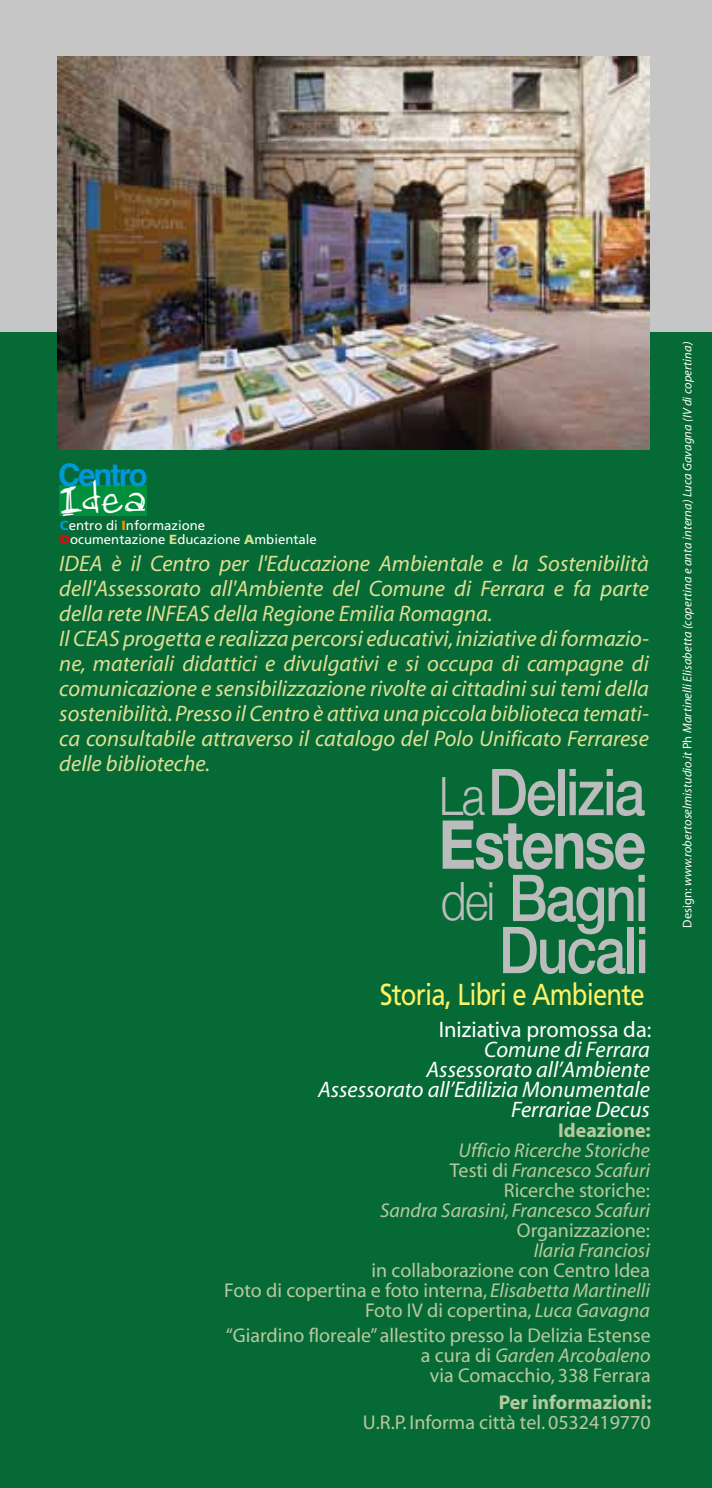
<style>
.page{position:relative;width:712px;height:1488px;background:#fff}
.page>*{position:absolute;margin:0;border:0;box-sizing:border-box;transform-origin:0 0}
.t1{font:700 67.5px "Helvetica Neue";letter-spacing:-.035em;color:#bcbcbc;scale:.85 1}
.t2{font:500 64.75px/52px "Helvetica Neue";letter-spacing:-.035em;color:#bcbcbc;scale:.85 1}
.t3{font:300 52.75px "Helvetica Neue";color:#bcbcbc;scale:.85 1}
.t4{font:37.25px "GFY Otep";color:#fff}
.t5{font:700 31px "Helvetica";letter-spacing:-.065em;color:#0098d8}
.t6{font:30.25px "Frutiger";letter-spacing:-.035em;color:#fff265;scale:.85 1}
.t7{font:italic 22.5px/25px "Myriad";color:#dfdf94}
.t8{font:italic 22.5px/20px "Myriad";color:#fff;text-align:right}
.t9{font:italic 20px/20px "Myriad";color:#b8c99e;text-align:right}
.t10{font:20px/20px "Myriad";color:#b8c99e;text-align:right}
.t11{font:13.25px/14.2px "Frutiger";color:#fff}
.t12{font:italic 12.5px "Myriad";letter-spacing:.005em;color:#fff}
.s1{font-weight:900;color:#0098d8}
.s2{font-weight:900;color:#f39200}
.s3{font-weight:900;color:#e30613}
.s4{font-weight:900;color:#d2df8b}
.s5{font-weight:300;font-size:52.75px}
.s6{font-style:normal}
.s7{font-weight:700;font-style:normal}
.s8{font-style:italic}
.s9{font-weight:700}
</style>
<div class="page">
<div style="left:0;top:318px;width:712px;height:1170px;background:#066a36"></div>
<div style="left:0;top:0;width:712px;height:332px;background:#c6c6c6"></div>
<img style="left:58px;top:57px;width:591px;height:392px">
<div style="left:59px;top:485px;width:88px;height:31px;background:#00903c"></div>
<p class="t5" style="left:58px;top:450px;width:91px">Centro</p>
<p class="t4" style="left:60px;top:477px;width:89px">Idea</p>
<p class="t11" style="left:60px;top:518px;width:258px"><span class="s1">C</span>entro di <span class="s2">I</span>nformazione<br><span class="s3">D</span>ocumentazione <span class="s4">E</span>ducazione <span class="s4">A</span>mbientale</p>
<p class="t7" style="left:59px;top:551px;width:591px">IDEA è il Centro per l'Educazione Ambientale e la Sostenibilità dell'Assessorato all'Ambiente del Comune di Ferrara e fa parte della rete INFEAS della Regione Emilia Romagna.<br>Il CEAS progetta e realizza percorsi educativi, iniziative di formazio&shy;ne, materiali didattici e divulgativi e si occupa di campagne di comunicazione e sensibilizzazione rivolte ai cittadini sui temi della sostenibilità. Presso il Centro è attiva una piccola biblioteca temati&shy;ca consultabile attraverso il catalogo del Polo Unificato Ferrarese delle biblioteche.</p>
<p class="t2" style="left:439px;top:765px;width:244px"><span class="s5">La</span>Delizia</p>
<p class="t1" style="left:439px;top:803px;width:246px">Estense</p>
<p class="t2" style="left:499px;top:871px;width:178px">Bagni<br>Ducali</p>
<p class="t3" style="left:441px;top:869px;width:65px">dei</p>
<p class="t6" style="left:380px;top:977px;width:313px">Storia, Libri e Ambiente</p>
<p class="t8" style="left:318px;top:1020px;width:335px"><span class="s6">Iniziativa promossa da:<br></span>Comune di Ferrara<br>Assessorato all’Ambiente<br>Assessorato all’Edilizia Monumentale<br>Ferrariae Decus</p>
<p class="t9" style="left:224px;top:1121px;width:428px"><span class="s7">Ideazione:<br></span>Ufficio Ricerche Storiche<br><span class="s6">Testi di</span> Francesco Scafuri<br><span class="s6">Ricerche storiche:<br></span>Sandra Sarasini, Francesco Scafuri<br><span class="s6">Organizzazione:<br></span>Ilaria Franciosi<br><span class="s6">in collaborazione con Centro Idea<br>Foto di copertina e foto interna,</span> Elisabetta Martinelli<br><span class="s6">Foto IV di copertina,</span> Luca Gavagna</p>
<p class="t10" style="left:226px;top:1326px;width:426px">“Giardino floreale” allestito presso la Delizia Estense a cura di <span class="s8">Garden Arcobaleno<br></span>via Comacchio, 338 Ferrara</p>
<p class="t10" style="left:363px;top:1393px;width:290px"><span class="s9">Per informazioni:<br></span>U.R.P. Informa città tel. 0532419770</p>
<p class="t12" style="left:681px;top:927px;width:588px;rotate:-90deg"><span class="s6">Design:</span> www.robertoselmistudio.it <span class="s6">Ph</span> Martinelli Elisabetta (copertina e anta interna) Luca Gavagna (IV di copertina)</p>
</div>
